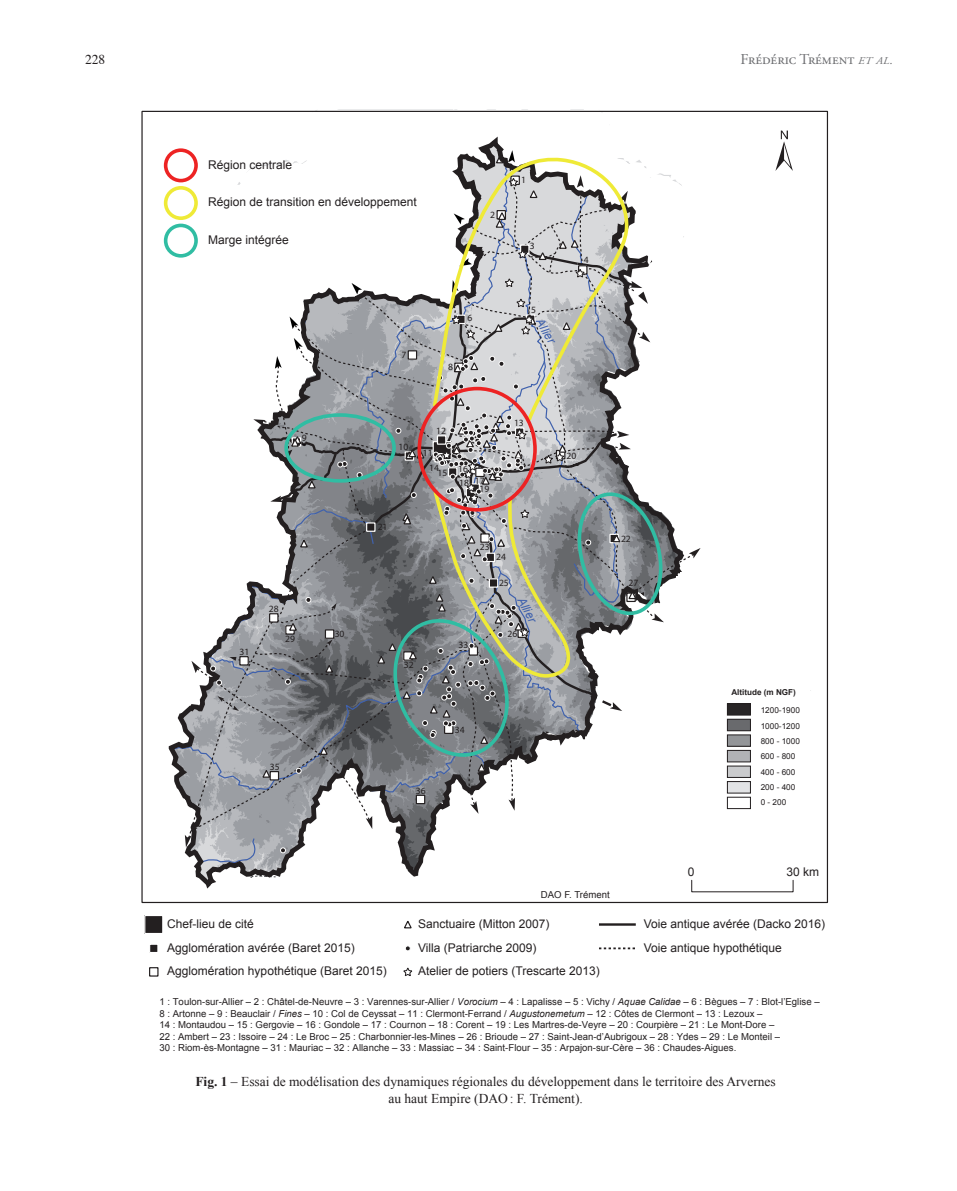
<style>
.page{position:relative;width:957px;height:1191px;background:#fff}
.page>*{position:absolute;margin:0;border:0;box-sizing:border-box;transform-origin:0 0}
.t1{font:15px "Adobe Garamond Pro";color:#6c6d70}
.t2{font:13.5px/17.2px "Times New Roman";color:#231f20;text-align:center}
.t3{font:13.5px "Times Roman SC850";color:#231f20}
.t4{font:12px/23.7px "Arial";color:#231f20}
.t5{font:italic 12px "Arial";color:#3f61ad}
.t6{font:9.6px/11.6px "Arial";color:#231f20}
.t7{font:9.6px/11.7px "Myriad";color:#231f20;text-align:right}
.t8{font:8.25px "Arial";color:#231f20}
.t9{font:700 8.1px "Arial";color:#231f20}
.s1{font-family:"Adobe Garamond Pro Italic SC850";font-size:10.35px}
.s2{font-family:"Adobe Garamond Pro Italic SC850";font-size:12.15px}
.s3{font-style:italic}
.s4{font-weight:700}
</style>
<div class="page">
<svg style="left:142px;top:110px;width:687px;height:794px"></svg>
<div style="left:727px;top:703px;width:23px;height:12px;background:#292627"></div>
<div style="left:727px;top:719px;width:23px;height:11px;background:#696a6d"></div>
<div style="left:727px;top:719px;width:23px;height:12px;border:1px solid #231f20"></div>
<div style="left:727px;top:735px;width:23px;height:11px;background:#939598"></div>
<div style="left:727px;top:750px;width:23px;height:12px;background:#b1b2b5"></div>
<div style="left:727px;top:750px;width:23px;height:12px;border:1px solid #231f20"></div>
<div style="left:727px;top:766px;width:23px;height:11px;background:#cacbcd"></div>
<div style="left:727px;top:781px;width:23px;height:12px;background:#e2e3e5"></div>
<div style="left:727px;top:797px;width:23px;height:11px;background:#fff"></div>
<div style="left:164px;top:148px;width:34px;height:34px;border:4px solid #ed2323;border-radius:50%"></div>
<div style="left:164px;top:186px;width:34px;height:34px;border:4px solid #efea37;border-radius:50%"></div>
<div style="left:164px;top:224px;width:34px;height:34px;border:4px solid #30bda3;border-radius:50%"></div>
<div style="left:150px;top:944px;width:8px;height:8px;background:#231f20"></div>
<div style="left:149px;top:943px;width:9px;height:10px;border:1px solid #fff"></div>
<div style="left:149px;top:967px;width:9px;height:9px;border:1px solid #231f20"></div>
<svg style="left:404px;top:920px;width:8px;height:9px"></svg>
<svg style="left:405px;top:946px;width:5px;height:5px"></svg>
<hr style="left:599px;top:923px;width:37px;height:2px;background:#231f20">
<svg style="left:599px;top:947px;width:36px;height:2px"></svg>
<svg style="left:403px;top:967px;width:10px;height:9px"></svg>
<svg style="left:775px;top:131px;width:18px;height:40px"></svg>
<div style="left:145px;top:915px;width:18px;height:18px;background:#231f20"></div>
<div style="left:144px;top:915px;width:19px;height:19px;border:1px solid #fff"></div>
<svg style="left:185px;top:109px;width:559px;height:760px"></svg>
<svg style="left:430px;top:157px;width:199px;height:267px"></svg>
<div style="left:417px;top:387px;width:120px;height:124px;border:4px solid #ed2323;border-radius:50%"></div>
<h2 class="t3" style="left:85px;top:47px;width:22px">228</h2>
<h1 class="t1" style="left:740px;top:50px;width:154px">Frédéric Trément <span class="s1">et al</span><span class="s2">.</span></h1>
<p class="t4" style="left:208px;top:153px;width:86px">Région centrale</p>
<p class="t4" style="left:208px;top:190px;width:210px">Région de transition en développement</p>
<p class="t4" style="left:208px;top:228px;width:82px">Marge intégrée</p>
<p class="t7" style="left:401px;top:349px;width:6px">7</p>
<p class="t7" style="left:490px;top:209px;width:6px">2</p>
<p class="t7" style="left:467px;top:313px;width:6px">6</p>
<p class="t7" style="left:448px;top:361px;width:6px">8</p>
<p class="t7" style="left:521px;top:174px;width:6px">1</p>
<p class="t7" style="left:530px;top:241px;width:6px">3</p>
<p class="t7" style="left:531px;top:304px;width:6px">5</p>
<p class="t5" style="left:546px;top:315px;width:28px;rotate:59deg">Allier</p>
<p class="t7" style="left:584px;top:254px;width:6px">4</p>
<p class="t7" style="left:302px;top:432px;width:6px">9</p>
<p class="t7" style="left:239px;top:646px;width:11px">31</p>
<p class="t7" style="left:269px;top:604px;width:11px">28</p>
<p class="t7" style="left:285px;top:634px;width:11px">29</p>
<p class="t7" style="left:335px;top:628px;width:11px">30</p>
<p class="t7" style="left:378px;top:521px;width:11px">21</p>
<p class="t7" style="left:398px;top:441px;width:11px">10</p>
<p class="t7" style="left:436px;top:425px;width:11px">12</p>
<p class="t7" style="left:429px;top:462px;width:11px">14</p>
<p class="t7" style="left:438px;top:466px;width:33px">15 16<br>18</p>
<p class="t7" style="left:423px;top:447px;width:11px">11</p>
<p class="t7" style="left:475px;top:475px;width:11px">17</p>
<p class="t7" style="left:479px;top:483px;width:11px">19</p>
<p class="t7" style="left:514px;top:417px;width:11px">13</p>
<p class="t7" style="left:404px;top:659px;width:11px">32</p>
<p class="t7" style="left:458px;top:639px;width:11px">33</p>
<p class="t7" style="left:480px;top:541px;width:11px">23</p>
<p class="t7" style="left:496px;top:551px;width:11px">24</p>
<p class="t7" style="left:499px;top:577px;width:11px">25</p>
<p class="t5" style="left:528px;top:594px;width:28px;rotate:62deg">Allier</p>
<p class="t7" style="left:507px;top:628px;width:11px">26</p>
<p class="t7" style="left:566px;top:450px;width:11px">20</p>
<p class="t7" style="left:270px;top:761px;width:11px">35</p>
<p class="t7" style="left:416px;top:785px;width:11px">36</p>
<p class="t7" style="left:455px;top:724px;width:11px">34</p>
<p class="t7" style="left:621px;top:533px;width:11px">22</p>
<p class="t7" style="left:628px;top:577px;width:11px">27</p>
<p class="t9" style="left:731px;top:686px;width:66px">Altitude (m NGF)</p>
<p class="t8" style="left:761px;top:705px;width:41px">1200-1900</p>
<p class="t8" style="left:761px;top:720px;width:41px">1000-1200</p>
<p class="t8" style="left:761px;top:735px;width:41px">800 - 1000</p>
<p class="t8" style="left:761px;top:751px;width:36px">600 - 800</p>
<p class="t8" style="left:761px;top:766px;width:36px">400 - 600</p>
<p class="t8" style="left:761px;top:781px;width:36px">200 - 400</p>
<p class="t8" style="left:761px;top:797px;width:27px">0 - 200</p>
<p class="t6" style="left:541px;top:888px;width:70px">DAO F. Trément</p>
<p class="t4" style="left:167px;top:911px;width:221px">Chef-lieu de cité<br>Agglomération avérée (Baret 2015)<br>Agglomération hypothétique (Baret 2015)</p>
<p class="t4" style="left:418px;top:911px;width:183px">Sanctuaire (Mitton 2007)<br>Villa (Patriarche 2009)<br>Atelier de potiers (Trescarte 2013)</p>
<p class="t4" style="left:688px;top:860px;width:8px">0</p>
<p class="t4" style="left:786px;top:860px;width:34px">30 km</p>
<p class="t4" style="left:644px;top:911px;width:183px">Voie antique avérée (Dacko 2016)</p>
<p class="t4" style="left:644px;top:935px;width:140px">Voie antique hypothétique</p>
<p class="t6" style="left:159px;top:996px;width:662px">1 : Toulon-sur-Allier – 2 : Châtel-de-Neuvre – 3 : Varennes-sur-Allier / <span class="s3">Vorocium</span> – 4 : Lapalisse – 5 : Vichy / <span class="s3">Aquae Calidae</span> – 6 : Bègues – 7 : Blot-l’Eglise – 8 : Artonne – 9 : Beauclair / <span class="s3">Fines</span> – 10 : Col de Ceyssat – 11 : Clermont-Ferrand / <span class="s3">Augustonemetum</span> – 12 : Côtes de Clermont – 13 : Lezoux –<br>14 : Montaudou – 15 : Gergovie – 16 : Gondole – 17 : Cournon – 18 : Corent – 19 : Les Martres-de-Veyre – 20 : Courpière – 21 : Le Mont-Dore –<br>22 : Ambert – 23 : Issoire – 24 : Le Broc – 25 : Charbonnier-les-Mines – 26 : Brioude – 27 : Saint-Jean-d’Aubrigoux – 28 : Ydes – 29 : Le Monteil –<br>30 : Riom-ès-Montagne – 31 : Mauriac – 32 : Allanche – 33 : Massiac – 34 : Saint-Flour – 35 : Arpajon-sur-Cère – 36 : Chaudes-Aigues.</p>
<h2 class="t2" style="left:195px;top:1072px;width:582px"><span class="s4">Fig. 1</span> – Essai de modélisation des dynamiques régionales du développement dans le territoire des Arvernes au haut Empire (DAO: F. Trément).</h2>
</div>
